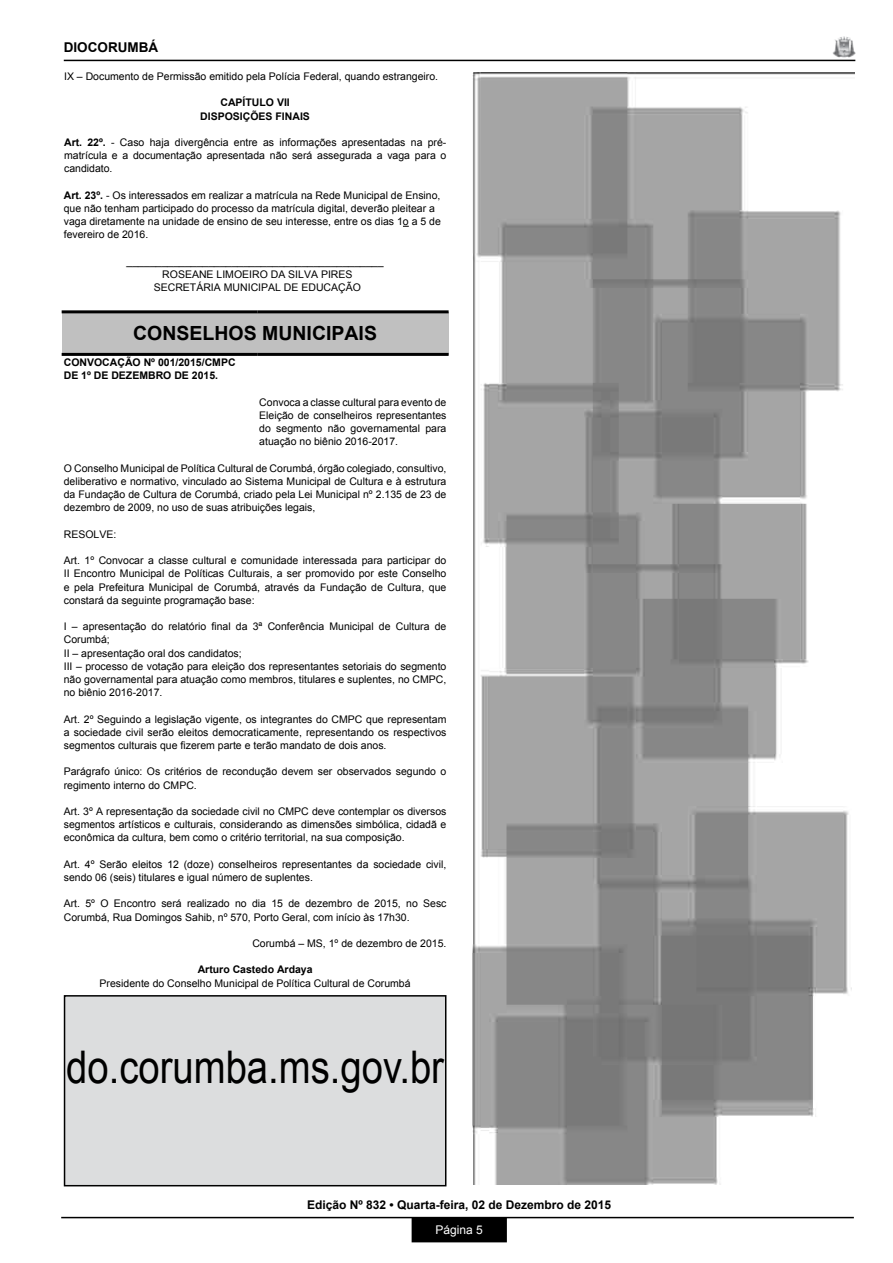
<style>
.page{position:relative;width:893px;height:1263px;background:#fff}
.page>*{position:absolute;margin:0;border:0;box-sizing:border-box;transform-origin:0 0}
.t1{font:45px "Arial";color:#000;scale:.85 1}
.t2{font:700 19.5px "Arial";color:#000}
.t3{font:700 13.5px "Arial";color:#000}
.t4{font:700 12px "Arial";color:#000}
.t5{font:12px "Arial";color:#fff}
.t6{font:10.5px/13.2px "Arial";color:#000;text-align:justify}
.t7{font:700 10.5px/13.2px "Arial";color:#000;text-align:center}
.s1{font-weight:700}
</style>
<div class="page">
<div style="left:412px;top:1218px;width:94px;height:23px;background:#000"></div>
<div style="left:412px;top:1217px;width:95px;height:25px;border:2px solid #000"></div>
<hr style="left:61px;top:1217px;width:793px;height:1px;background:#000">
<hr style="left:64px;top:60px;width:791px;height:1px;background:#000">
<img style="left:833px;top:36px;width:22px;height:21px">
<div style="left:62px;top:312px;width:387px;height:42px;background:#c0c0c0"></div>
<hr style="left:257px;top:353px;width:192px;height:3px;background:#000">
<hr style="left:62px;top:310px;width:195px;height:3px;background:#000">
<hr style="left:257px;top:310px;width:192px;height:3px;background:#000">
<hr style="left:62px;top:353px;width:195px;height:3px;background:#000">
<div style="left:65px;top:996px;width:381px;height:190px;background:#dcddde"></div>
<div style="left:64px;top:995px;width:382px;height:191px;border:2px solid #000"></div>
<img style="left:472px;top:72px;width:383px;height:1113px">
<p class="t3" style="left:64px;top:38px;width:96px">DIOCORUMBÁ</p>
<p class="t6" style="left:64px;top:70px;width:376px">IX – Documento de Permissão emitido pela Polícia Federal, quando estrangeiro.</p>
<p class="t7" style="left:200px;top:96px;width:111px">CAPÍTULO VII<br>DISPOSIÇÕES FINAIS</p>
<p class="t6" style="left:64px;top:136px;width:384px"><span class="s1">Art. 22º.</span> - Caso haja divergência entre as informações apresentadas na pré&shy;matrícula e a documentação apresentada não será assegurada a vaga para o candidato.</p>
<p class="t6" style="left:64px;top:189px;width:379px;text-align:left"><span class="s1">Art. 23º.</span> - Os interessados em realizar a matrícula na Rede Municipal de Ensino, que não tenham participado do processo da matrícula digital, deverão pleitear a vaga diretamente na unidade de ensino de seu interesse, entre os dias 1o a 5 de fevereiro de 2016.</p>
<p class="t6" style="left:127px;top:255px;width:258px;text-align:center">____________________________________________<br>ROSEANE LIMOEIRO DA SILVA PIRES<br>SECRETÁRIA MUNICIPAL DE EDUCAÇÃO</p>
<h2 class="t2" style="left:133px;top:320px;width:245px">CONSELHOS MUNICIPAIS</h2>
<p class="t7" style="left:64px;top:356px;width:173px;text-align:left">CONVOCAÇÃO Nº 001/2015/CMPC<br>DE 1º DE DEZEMBRO DE 2015.</p>
<p class="t6" style="left:259px;top:395px;width:189px">Convoca a classe cultural para evento de Eleição de conselheiros representantes do segmento não governamental para atuação no biênio 2016-2017.</p>
<p class="t6" style="left:64px;top:461px;width:384px">O Conselho Municipal de Política Cultural de Corumbá, órgão colegiado, consultivo, deliberativo e normativo, vinculado ao Sistema Municipal de Cultura e à estrutura da Fundação de Cultura de Corumbá, criado pela Lei Municipal nº 2.135 de 23 de dezembro de 2009, no uso de suas atribuições legais,</p>
<p class="t6" style="left:64px;top:527px;width:54px">RESOLVE:</p>
<p class="t6" style="left:64px;top:554px;width:384px">Art. 1º Convocar a classe cultural e comunidade interessada para participar do II Encontro Municipal de Políticas Culturais, a ser promovido por este Conselho e pela Prefeitura Municipal de Corumbá, através da Fundação de Cultura, que constará da seguinte programação base:</p>
<p class="t6" style="left:64px;top:620px;width:384px;text-align:left">I – apresentação do relatório final da 3ª Conferência Municipal de Cultura de Corumbá;<br>II – apresentação oral dos candidatos;<br>III – processo de votação para eleição dos representantes setoriais do segmento não governamental para atuação como membros, titulares e suplentes, no CMPC, no biênio 2016-2017.</p>
<p class="t6" style="left:64px;top:712px;width:384px">Art. 2º Seguindo a legislação vigente, os integrantes do CMPC que representam a sociedade civil serão eleitos democraticamente, representando os respectivos segmentos culturais que fizerem parte e terão mandato de dois anos.</p>
<p class="t6" style="left:64px;top:765px;width:384px">Parágrafo único: Os critérios de recondução devem ser observados segundo o regimento interno do CMPC.</p>
<p class="t6" style="left:64px;top:805px;width:384px">Art. 3º A representação da sociedade civil no CMPC deve contemplar os diversos segmentos artísticos e culturais, considerando as dimensões simbólica, cidadã e econômica da cultura, bem como o critério territorial, na sua composição.</p>
<p class="t6" style="left:64px;top:857px;width:384px">Art. 4º Serão eleitos 12 (doze) conselheiros representantes da sociedade civil, sendo 06 (seis) titulares e igual número de suplentes.</p>
<p class="t6" style="left:64px;top:897px;width:384px">Art. 5º O Encontro será realizado no dia 15 de dezembro de 2015, no Sesc<br>Corumbá, Rua Domingos Sahib, nº 570, Porto Geral, com início às 17h30.</p>
<p class="t6" style="left:252px;top:937px;width:196px">Corumbá – MS, 1º de dezembro de 2015.</p>
<p class="t7" style="left:198px;top:963px;width:116px">Arturo Castedo Ardaya</p>
<p class="t6" style="left:100px;top:976px;width:313px">Presidente do Conselho Municipal de Política Cultural de Corumbá</p>
<h1 class="t1" style="left:66px;top:1038px;width:446px">do.corumba.ms.gov.br</h1>
<p class="t4" style="left:307px;top:1197px;width:306px">Edição Nº 832 • Quarta-feira, 02 de Dezembro de 2015</p>
<p class="t5" style="left:436px;top:1222px;width:49px">Página 5</p>
</div>
